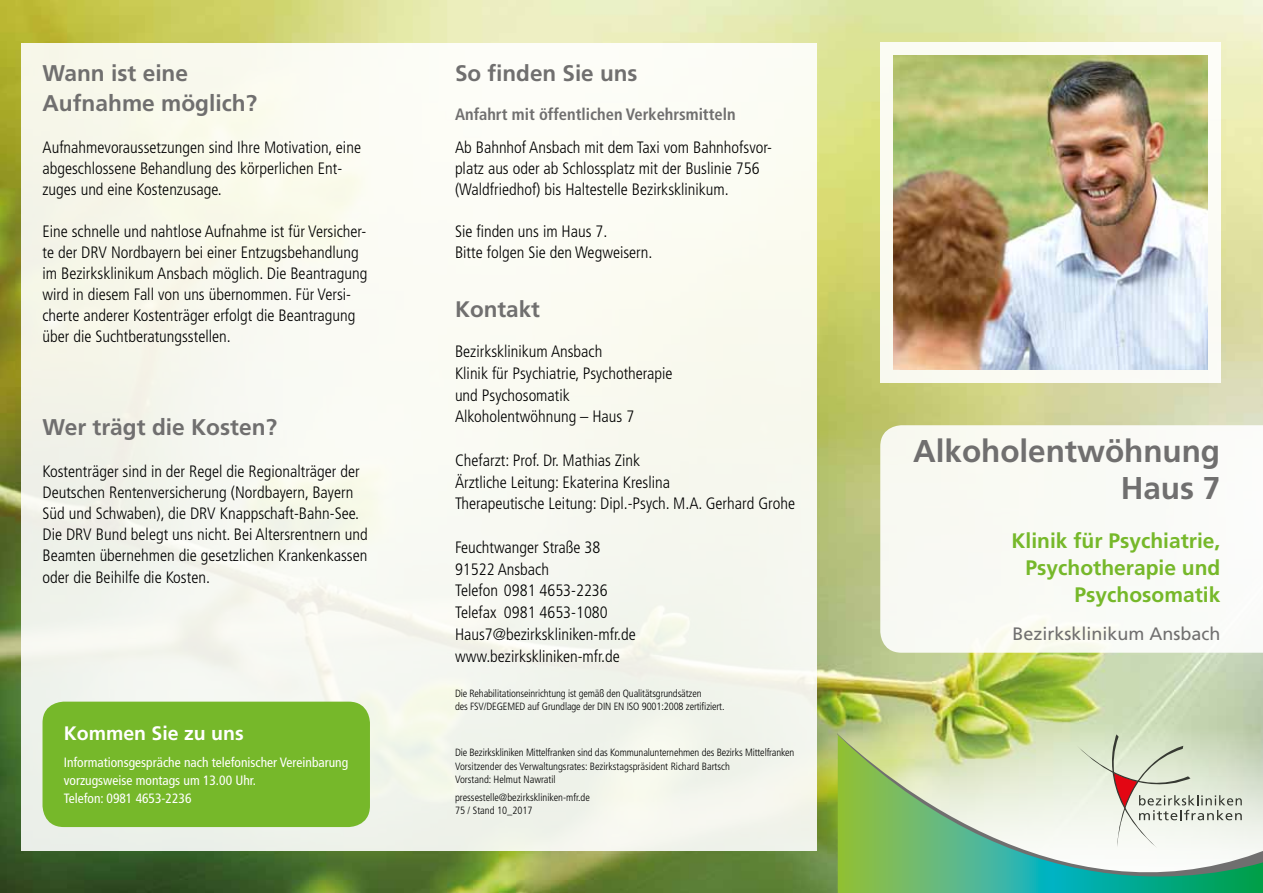
<style>
.page{position:relative;width:1263px;height:893px;background:#fff}
.page>*{position:absolute;margin:0;border:0;box-sizing:border-box;transform-origin:0 0}
.t1{font:700 31.5px/37.8px "Frutiger";color:#706f6f;text-align:right}
.t2{font:700 22.65px/30.3px "Frutiger";color:#706f6f}
.t3{font:700 22.5px "Frutiger";color:#706f6f}
.t4{font:700 21px/27px "Frutiger";color:#76b82a;text-align:right}
.t5{font:700 19.5px "Frutiger";color:#fff}
.t6{font:18px "Frutiger";color:#706f6f}
.t7{font:300 condensed 16.5px/21px "Frutiger";color:#000}
.t8{font:700 condensed 16.5px "Frutiger";color:#706f6f}
.t9{font:condensed 13.5px/18px "Frutiger";color:#fff}
.t10{font:300 condensed 10.5px/13.5px "Frutiger";letter-spacing:-.01em;color:#000}
</style>
<div class="page">
<img style="left:0;top:0;width:813px;height:893px">
<img style="left:813px;top:0;width:450px;height:893px">
<div style="left:21px;top:43px;width:795px;height:807px;background:#f8f8ef"></div>
<svg style="left:838px;top:876px;width:425px;height:17px;background:#2db082"></svg>
<svg style="left:838px;top:722px;width:425px;height:154px;background:#b3d2a3"></svg>
<svg style="left:1077px;top:734px;width:165px;height:116px"></svg>
<div style="left:880px;top:43px;width:340px;height:340px;background:#fbfbf4"></div>
<img style="left:893px;top:55px;width:315px;height:315px">
<div style="left:880px;top:425px;width:383px;height:228px;background:#f9faf5"></div>
<div style="left:43px;top:702px;width:327px;height:125px;background:#76b82a;border-radius:21px"></div>
<h2 class="t2" style="left:43px;top:58px;width:216px">Wann ist eine<br>Aufnahme möglich?</h2>
<p class="t7" style="left:43px;top:137px;width:320px">Aufnahmevoraussetzungen sind Ihre Motivation, eine abgeschlossene Behandlung des körperlichen Ent&shy;zuges und eine Kostenzusage.</p>
<p class="t7" style="left:43px;top:221px;width:326px">Eine schnelle und nahtlose Aufnahme ist für Versicher&shy;te der DRV Nordbayern bei einer Entzugsbehandlung im Bezirksklinikum Ansbach möglich. Die Beantragung wird in diesem Fall von uns übernommen. Für Versi&shy;cherte anderer Kostenträger erfolgt die Beantragung über die Suchtberatungsstellen.</p>
<h2 class="t2" style="left:43px;top:413px;width:236px">Wer trägt die Kosten?</h2>
<p class="t7" style="left:43px;top:461px;width:327px">Kostenträger sind in der Regel die Regionalträger der Deutschen Rentenversicherung (Nordbayern, Bayern Süd und Schwaben), die DRV Knappschaft-Bahn-See.<br>Die DRV Bund belegt uns nicht. Bei Altersrentnern und Beamten übernehmen die gesetzlichen Krankenkassen oder die Beihilfe die Kosten.</p>
<p class="t5" style="left:64px;top:722px;width:181px">Kommen Sie zu uns</p>
<p class="t9" style="left:64px;top:753px;width:286px">Informationsgespräche nach telefonischer Vereinbarung vorzugsweise montags um 13.00 Uhr.<br>Telefon: 0981 4653-2236</p>
<h3 class="t3" style="left:455px;top:60px;width:184px">So finden Sie uns</h3>
<p class="t8" style="left:455px;top:104px;width:282px">Anfahrt mit öffentlichen Verkehrsmitteln</p>
<p class="t7" style="left:455px;top:137px;width:319px">Ab Bahnhof Ansbach mit dem Taxi vom Bahnhofsvor&shy;platz aus oder ab Schlossplatz mit der Buslinie 756 (Waldfriedhof) bis Haltestelle Bezirksklinikum.</p>
<p class="t7" style="left:455px;top:221px;width:199px">Sie finden uns im Haus 7.<br>Bitte folgen Sie den Wegweisern.</p>
<h3 class="t3" style="left:455px;top:296px;width:87px">Kontakt</h3>
<p class="t7" style="left:455px;top:341px;width:219px;line-height:21.8px">Bezirksklinikum Ansbach<br>Klinik für Psychiatrie, Psychotherapie und Psychosomatik<br>Alkoholentwöhnung – Haus 7</p>
<p class="t7" style="left:455px;top:450px;width:342px;line-height:21.8px">Chefarzt: Prof. Dr. Mathias Zink<br>Ärztliche Leitung: Ekaterina Kreslina<br>Therapeutische Leitung: Dipl.-Psych. M.A. Gerhard Grohe</p>
<p class="t7" style="left:455px;top:537px;width:182px;line-height:21.8px">Feuchtwanger Straße 38<br>91522 Ansbach<br>Telefon 0981 4653-2236<br>Telefax 0981 4653-1080<br>Haus7@bezirkskliniken-mfr.de www.bezirkskliniken-mfr.de</p>
<p class="t10" style="left:455px;top:687px;width:271px">Die Rehabilitationseinrichtung ist gemäß den Qualitätsgrundsätzen<br>des FSV/DEGEMED auf Grundlage der DIN EN ISO 9001:2008 zertifiziert.</p>
<p class="t10" style="left:455px;top:746px;width:341px">Die Bezirkskliniken Mittelfranken sind das Kommunalunternehmen des Bezirks Mittelfranken<br>Vorsitzender des Verwaltungsrates: Bezirkstagspräsident Richard Bartsch<br>Vorstand: Helmut Nawratil</p>
<p class="t10" style="left:455px;top:790px;width:136px">pressestelle@bezirkskliniken-mfr.de<br>75 / Stand 10_2017</p>
<h1 class="t1" style="left:913px;top:432px;width:309px">Alkoholentwöhnung<br>Haus 7</h1>
<p class="t4" style="left:1011px;top:527px;width:210px">Klinik für Psychiatrie,<br>Psychotherapie und<br>Psychosomatik</p>
<p class="t6" style="left:1012px;top:623px;width:210px">Bezirksklinikum Ansbach</p>
</div>
